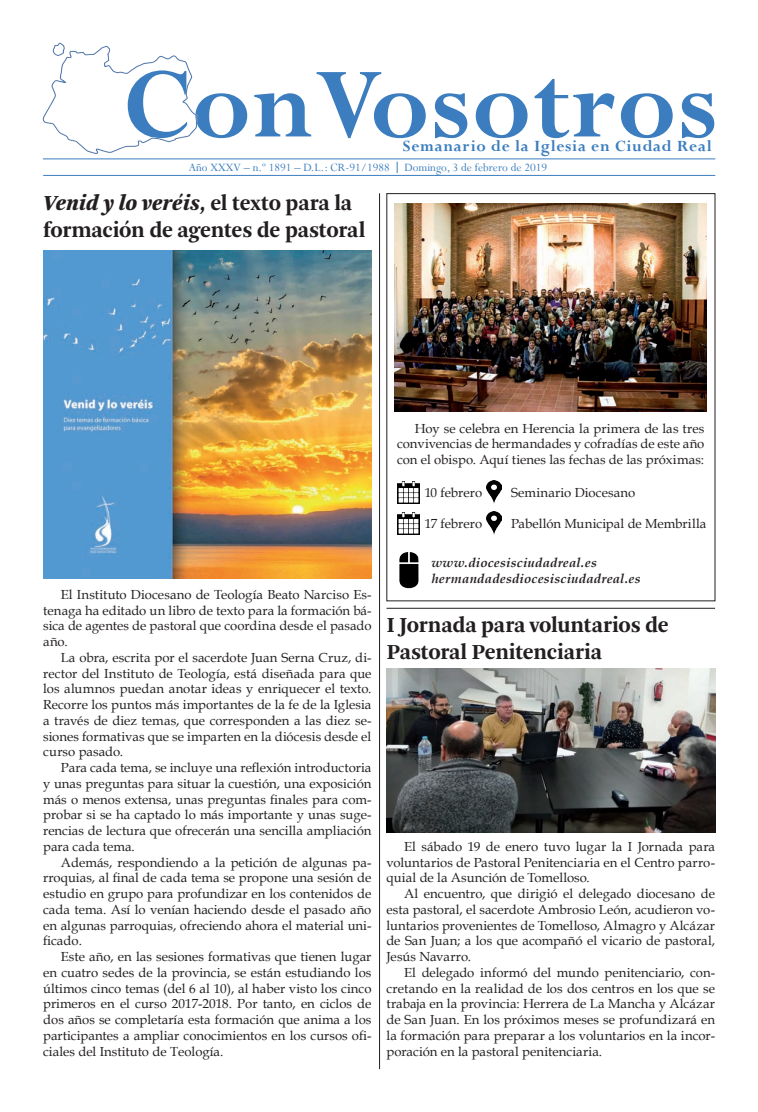
<style>
.page{position:relative;width:758px;height:1112px;background:#fff}
.page>*{position:absolute;margin:0;border:0;box-sizing:border-box;transform-origin:0 0}
.t1{font:700 110px "Perpetua";letter-spacing:.01em;color:#3b7dbe}
.t2{font:700 22.5px/27px "Arnhem";letter-spacing:-.01em;color:#231f20}
.t3{font:700 17.5px "Perpetua";letter-spacing:.04em;color:#3b7dbe}
.t4{font:13.12px/15.8px "Book Antiqua";color:#231f20;text-align:justify}
.t5{font:italic 700 13.12px "Book Antiqua";letter-spacing:.02em;color:#231f20}
.t6{font:12.5px "Perpetua";color:#3b7dbe}
.s1{font-weight:900;font-style:italic}
</style>
<div class="page">
<hr style="left:43px;top:159px;width:672px;height:1px;background:#3b7dbe">
<hr style="left:43px;top:175px;width:672px;height:1px;background:#3b7dbe">
<img style="left:42px;top:42px;width:156px;height:112px">
<img style="left:395px;top:204px;width:311px;height:208px">
<img style="left:487px;top:481px;width:14px;height:23px">
<img style="left:487px;top:512px;width:14px;height:23px">
<img style="left:397px;top:481px;width:22px;height:23px">
<img style="left:397px;top:512px;width:22px;height:23px">
<img style="left:399px;top:552px;width:20px;height:37px">
<hr style="left:379px;top:193px;width:1px;height:876px;background:#231f20">
<hr style="left:386px;top:608px;width:329px;height:1px;background:#231f20">
<img style="left:43px;top:250px;width:328px;height:328px">
<img style="left:387px;top:669px;width:328px;height:164px">
<p class="t1" style="left:123px;top:36px;width:596px">ConVosotros</p>
<p class="t3" style="left:403px;top:135px;width:310px">Semanario de la Iglesia en Ciudad Real</p>
<p class="t6" style="left:189px;top:159px;width:203px">Año XXXV – n.º 1891 – D.L.: CR-91/1988</p>
<p class="t6" style="left:404px;top:159px;width:144px">Domingo, 3 de febrero de 2019</p>
<p class="t2" style="left:43px;top:189px;width:324px"><span class="s1">Venid y lo veréis,</span> el texto para la formación de agentes de pastoral</p>
<p class="t4" style="left:43px;top:586px;width:330px;text-indent:18px">El Instituto Diocesano de Teología Beato Narciso Es&shy;tenaga ha editado un libro de texto para la formación bá&shy;sica de agentes de pastoral que coordina desde el pasado año.</p>
<p class="t4" style="left:43px;top:649px;width:330px;text-indent:18px">La obra, escrita por el sacerdote Juan Serna Cruz, di&shy;rector del Instituto de Teología, está diseñada para que los alumnos puedan anotar ideas y enriquecer el texto.<br>Recorre los puntos más importantes de la fe de la Iglesia a través de diez temas, que corresponden a las diez se&shy;siones formativas que se imparten en la diócesis desde el curso pasado.</p>
<p class="t4" style="left:43px;top:759px;width:330px;text-indent:18px">Para cada tema, se incluye una reflexión introductoria y unas preguntas para situar la cuestión, una exposición más o menos extensa, unas preguntas finales para com&shy;probar si se ha captado lo más importante y unas suge&shy;rencias de lectura que ofrecerán una sencilla ampliación para cada tema.</p>
<p class="t4" style="left:43px;top:854px;width:330px;text-indent:18px">Además, respondiendo a la petición de algunas pa&shy;rroquias, al final de cada tema se propone una sesión de estudio en grupo para profundizar en los contenidos de cada tema. Así lo venían haciendo desde el pasado año en algunas parroquias, ofreciendo ahora el material uni&shy;ficado.</p>
<p class="t4" style="left:43px;top:948px;width:330px;text-indent:18px">Este año, en las sesiones formativas que tienen lugar en cuatro sedes de la provincia, se están estudiando los últimos cinco temas (del 6 al 10), al haber visto los cinco primeros en el curso 2017-2018. Por tanto, en ciclos de dos años se completaría esta formación que anima a los participantes a ampliar conocimientos en los cursos ofi&shy;ciales del Instituto de Teología.</p>
<p class="t4" style="left:397px;top:420px;width:309px;text-indent:18px">Hoy se celebra en Herencia la primera de las tres convivencias de hermandades y cofradías de este año con el obispo. Aquí tienes las fechas de las próximas:</p>
<p class="t4" style="left:511px;top:485px;width:126px">Seminario Diocesano</p>
<p class="t4" style="left:511px;top:515px;width:197px">Pabellón Municipal de Membrilla</p>
<p class="t4" style="left:425px;top:485px;width:59px">10 febrero</p>
<p class="t4" style="left:425px;top:515px;width:59px">17 febrero</p>
<p class="t5" style="left:431px;top:553px;width:167px">www.diocesisciudadreal.es</p>
<p class="t5" style="left:431px;top:570px;width:211px">hermandadesdiocesisciudadreal.es</p>
<p class="t2" style="left:387px;top:611px;width:283px">I Jornada para voluntarios de</p>
<p class="t2" style="left:387px;top:638px;width:216px">Pastoral Penitenciaria</p>
<p class="t4" style="left:386px;top:838px;width:330px;text-indent:18px">El sábado 19 de enero tuvo lugar la I Jornada para voluntarios de Pastoral Penitenciaria en el Centro parro&shy;quial de la Asunción de Tomelloso.</p>
<p class="t4" style="left:386px;top:885px;width:330px;text-indent:18px">Al encuentro, que dirigió el delegado diocesano de esta pastoral, el sacerdote Ambrosio León, acudieron vo&shy;luntarios provenientes de Tomelloso, Almagro y Alcázar de San Juan; a los que acompañó el vicario de pastoral, Jesús Navarro.</p>
<p class="t4" style="left:386px;top:964px;width:330px;text-indent:18px">El delegado informó del mundo penitenciario, con&shy;cretando en la realidad de los dos centros en los que se trabaja en la provincia: Herrera de La Mancha y Alcázar de San Juan. En los próximos meses se profundizará en la formación para preparar a los voluntarios en la incor&shy;poración en la pastoral penitenciaria.</p>
</div>
